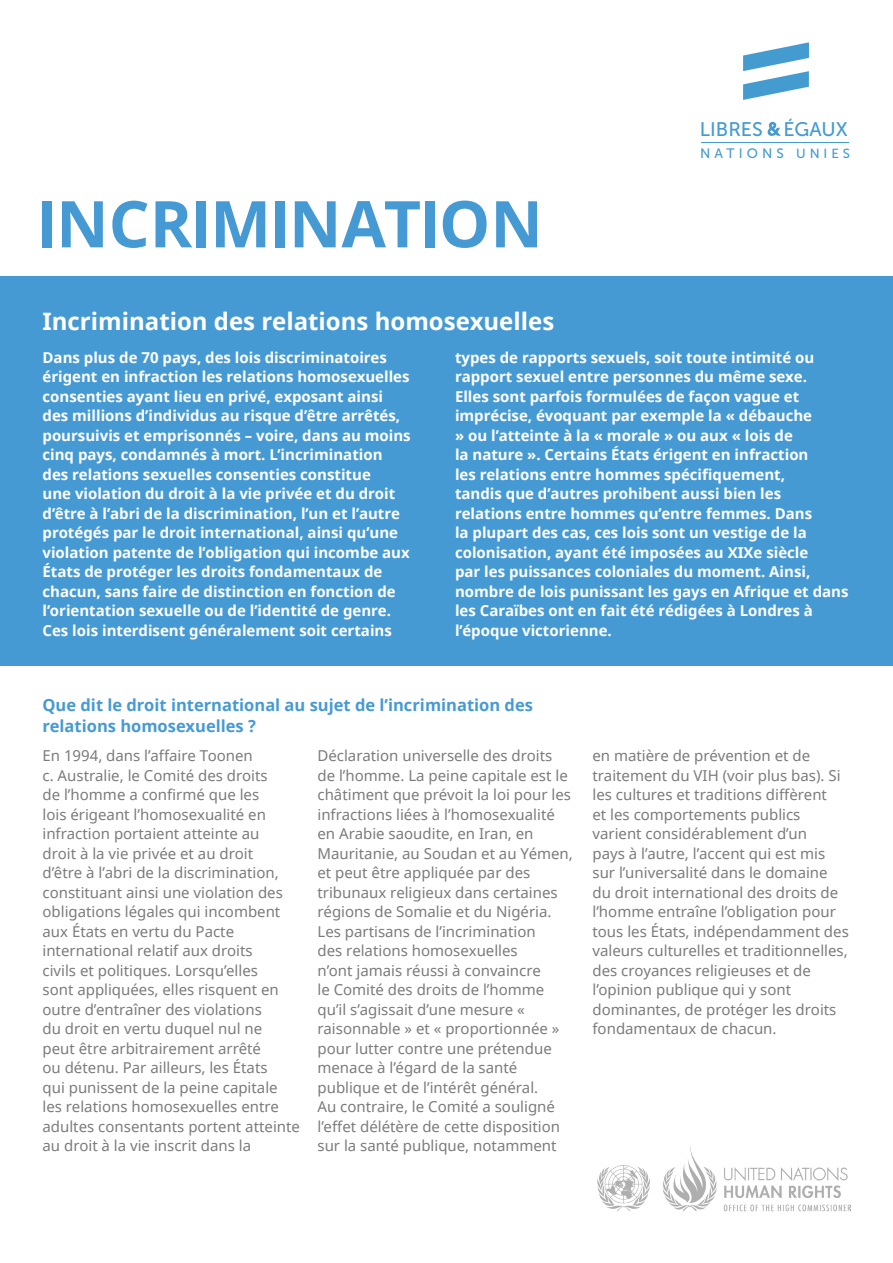
<style>
.page{position:relative;width:893px;height:1263px;background:#fff}
.page>*{position:absolute;margin:0;border:0;box-sizing:border-box;transform-origin:0 0}
.t1{font:700 64.5px "Noto Sans UI";color:#469ad4}
.t2{font:700 24px "Noto Sans UI";color:#fff}
.t3{font:19.65px "Museo Sans 500";color:#439bd0}
.Header_3{font:700 16.5px/21px "Noto Sans UI";color:#469ad4}
.t4{font:15px/19.5px "Noto Sans UI";color:#7c7b7b}
.t5{font:700 15px/19.5px "Noto Sans UI";color:#fff}
.t6{font:13.65px "Museo Sans 500";letter-spacing:.3em;color:#439bd0}
.s1{font-family:"Arial"}
.s2{font-size:13.2px}
</style>
<div class="page">
<img style="left:597px;top:1147px;width:253px;height:65px">
<svg style="left:743px;top:42px;width:66px;height:58px"></svg>
<svg style="left:767px;top:122px;width:14px;height:14px"></svg>
<hr style="left:701px;top:142px;width:148px;height:1px;background:#439bd0">
<div style="left:0;top:276px;width:893px;height:389px;background:#469ad4"></div>
<h3 class="t3" style="left:700px;top:118px;width:149px">LIBRES ÉGAUX</h3>
<p class="t1" style="left:38px;top:178px;width:506px"><span class="s1">I</span>NCR<span class="s1">I</span>M<span class="s1">I</span>NAT<span class="s1">I</span>ON</p>
<p class="t2" style="left:43px;top:304px;width:513px">Incrimination des relations homosexuelles</p>
<p class="t6" style="left:700px;top:146px;width:152px">NATIONS <span class="s2">UNIES</span></p>
<p class="t5" style="left:43px;top:347px;width:370px">Dans plus de 70 pays, des lois discriminatoires érigent en infraction les relations homosexuelles consenties ayant lieu en privé, exposant ainsi des millions d’individus au risque d’être arrêtés, poursuivis et emprisonnés – voire, dans au moins cinq pays, condamnés à mort. L’incrimination des relations sexuelles consenties constitue<br>une violation du droit à la vie privée et du droit d’être à l’abri de la discrimination, l’un et l’autre protégés par le droit international, ainsi qu’une violation patente de l’obligation qui incombe aux États de protéger les droits fondamentaux de chacun, sans faire de distinction en fonction de l’orientation sexuelle ou de l’identité de genre.<br>Ces lois interdisent généralement soit certains</p>
<p class="t5" style="left:455px;top:347px;width:395px">types de rapports sexuels, soit toute intimité ou rapport sexuel entre personnes du même sexe.<br>Elles sont parfois formulées de façon vague et imprécise, évoquant par exemple la « débauche<br>» ou l’atteinte à la « morale » ou aux « lois de<br>la nature ». Certains États érigent en infraction<br>les relations entre hommes spécifiquement,<br>tandis que d’autres prohibent aussi bien les relations entre hommes qu’entre femmes. Dans<br>la plupart des cas, ces lois sont un vestige de la colonisation, ayant été imposées au XIXe siècle<br>par les puissances coloniales du moment. Ainsi, nombre de lois punissant les gays en Afrique et dans les Caraïbes ont en fait été rédigées à Londres à l’époque victorienne.</p>
<p class="Header_3" style="left:43px;top:694px;width:492px">Que dit le droit international au sujet de l’incrimination des relations homosexuelles ?</p>
<p class="t4" style="left:317px;top:746px;width:257px">Déclaration universelle des droits de l’homme. La peine capitale est le châtiment que prévoit la loi pour les infractions liées à l’homosexualité en Arabie saoudite, en Iran, en Mauritanie, au Soudan et au Yémen, et peut être appliquée par des tribunaux religieux dans certaines régions de Somalie et du Nigéria.<br>Les partisans de l’incrimination<br>des relations homosexuelles<br>n’ont jamais réussi à convaincre<br>le Comité des droits de l’homme qu’il s’agissait d’une mesure « raisonnable » et « proportionnée » pour lutter contre une prétendue menace à l’égard de la santé publique et de l’intérêt général.<br>Au contraire, le Comité a souligné l’effet délétère de cette disposition sur la santé publique, notamment</p>
<p class="t4" style="left:592px;top:746px;width:258px">en matière de prévention et de traitement du VIH (voir plus bas). Si les cultures et traditions diffèrent<br>et les comportements publics varient considérablement d’un<br>pays à l’autre, l’accent qui est mis sur l’universalité dans le domaine du droit international des droits de l’homme entraîne l’obligation pour tous les États, indépendamment des valeurs culturelles et traditionnelles, des croyances religieuses et de l’opinion publique qui y sont dominantes, de protéger les droits fondamentaux de chacun.</p>
<p class="t4" style="left:43px;top:746px;width:259px">En 1994, dans l’affaire Toonen<br>c. Australie, le Comité des droits<br>de l’homme a confirmé que les<br>lois érigeant l’homosexualité en infraction portaient atteinte au<br>droit à la vie privée et au droit<br>d’être à l’abri de la discrimination, constituant ainsi une violation des obligations légales qui incombent aux États en vertu du Pacte international relatif aux droits<br>civils et politiques. Lorsqu’elles<br>sont appliquées, elles risquent en outre d’entraîner des violations<br>du droit en vertu duquel nul ne<br>peut être arbitrairement arrêté<br>ou détenu. Par ailleurs, les États<br>qui punissent de la peine capitale les relations homosexuelles entre adultes consentants portent atteinte au droit à la vie inscrit dans la</p>
</div>
